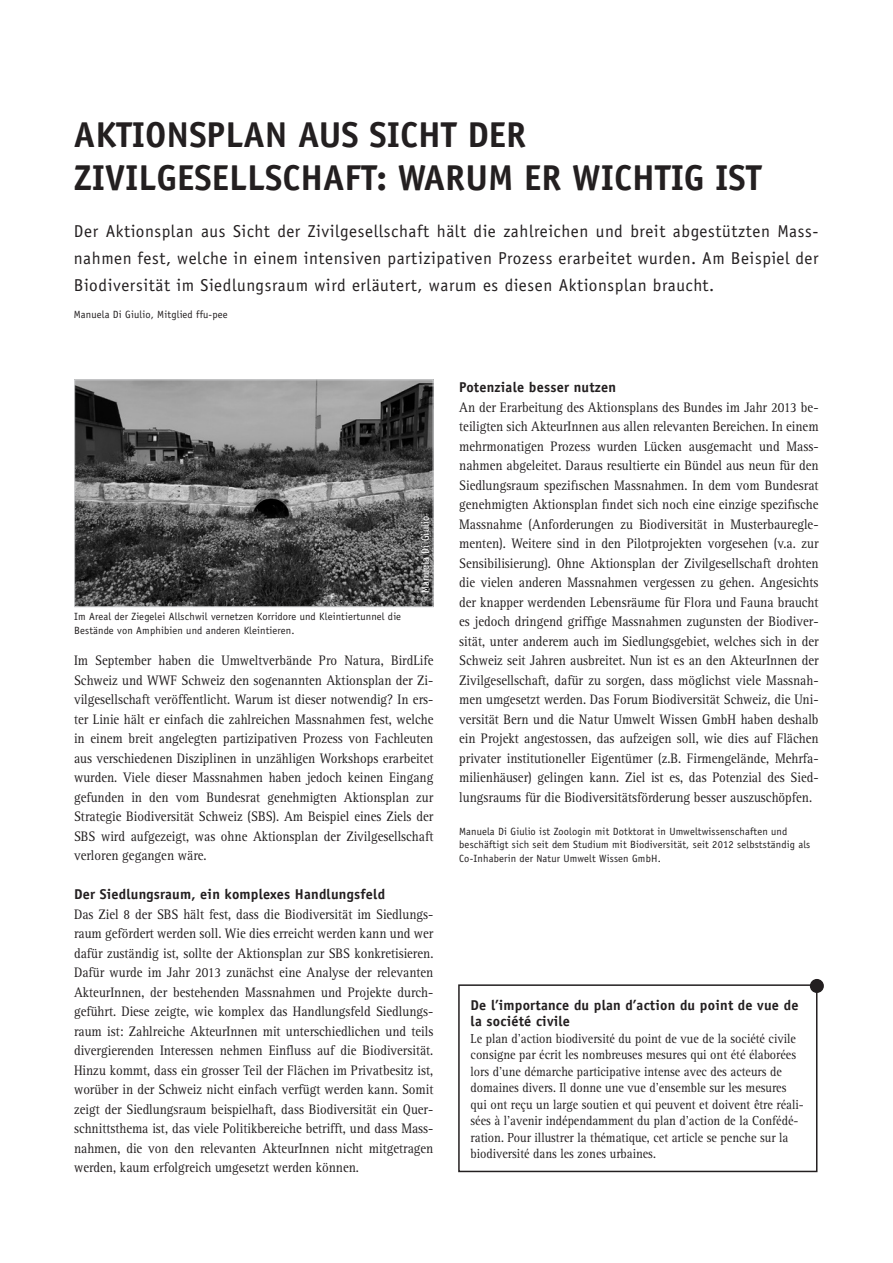
<style>
.page{position:relative;width:893px;height:1263px;background:#fff}
.page>*{position:absolute;margin:0;border:0;box-sizing:border-box;transform-origin:0 0}
.t1{font:700 36px/43.5px "Officina Sans";color:#231f20}
.t2{font:17.25px/27px "Officina Sans";letter-spacing:.035em;color:#231f20;text-align:justify}
.t3{font:14.25px/19.5px "Rotis Serif";color:#231f20;text-align:justify;scale:.9 1}
.t4{font:700 14.25px/16.5px "Officina Sans";letter-spacing:.015em;color:#231f20}
.t5{font:13.5px/16.5px "Rotis Serif";color:#231f20;scale:.9 1}
.t6{font:10.5px/13.5px "Officina Sans";letter-spacing:.015em;color:#231f20}
.t7{font:10.5px "Officina Sans";letter-spacing:.015em;color:#fff}
</style>
<div class="page">
<div style="left:458px;top:984px;width:359px;height:188px;border:2px solid #231f20"></div>
<div style="left:810px;top:979px;width:14px;height:14px;background:#231f20;border-radius:50%"></div>
<img style="left:76px;top:382px;width:355px;height:223px">
<div style="left:74px;top:380px;width:359px;height:227px;border:1px solid #d1d2d4"></div>
<h1 class="t1" style="left:74px;top:112px;width:689px">AKTIONSPLAN AUS SICHT DER<br>ZIVILGESELLSCHAFT: WARUM ER WICHTIG IST</h1>
<p class="t2" style="left:74px;top:217px;width:746px">Der Aktionsplan aus Sicht der Zivilgesellschaft hält die zahlreichen und breit abgestützten Mass&shy;nahmen fest, welche in einem intensiven partizipativen Prozess erarbeitet wurden. Am Beispiel der Biodiversität im Siedlungsraum wird erläutert, warum es diesen Aktionsplan braucht.</p>
<p class="t6" style="left:74px;top:307px;width:155px">Manuela Di Giulio, Mitglied ffu-pee</p>
<p class="t6" style="left:74px;top:610px;width:328px">Im Areal der Ziegelei Allschwil vernetzen Korridore und Kleintiertunnel die<br>Bestände von Amphibien und anderen Kleintieren.</p>
<p class="t7" style="left:419px;top:602px;width:87px;rotate:-90deg">© Manuela Di Giulio</p>
<p class="t3" style="left:74px;top:651px;width:401px">Im September haben die Umweltverbände Pro Natura, BirdLife Schweiz und WWF Schweiz den sogenannten Aktionsplan der Zi&shy;vilgesellschaft veröffentlicht. Warum ist dieser notwendig? In ers&shy;ter Linie hält er einfach die zahlreichen Massnahmen fest, welche in einem breit angelegten partizipativen Prozess von Fachleuten aus verschiedenen Disziplinen in unzähligen Workshops erarbeitet wurden. Viele dieser Massnahmen haben jedoch keinen Eingang gefunden in den vom Bundesrat genehmigten Aktionsplan zur Strategie Biodiversität Schweiz (SBS). Am Beispiel eines Ziels der SBS wird aufgezeigt, was ohne Aktionsplan der Zivilgesellschaft verloren gegangen wäre.</p>
<p class="t4" style="left:74px;top:886px;width:313px">Der Siedlungsraum, ein komplexes Handlungsfeld</p>
<p class="t3" style="left:74px;top:905px;width:401px">Das Ziel 8 der SBS hält fest, dass die Biodiversität im Siedlungs&shy;raum gefördert werden soll. Wie dies erreicht werden kann und wer dafür zuständig ist, sollte der Aktionsplan zur SBS konkretisieren.<br>Dafür wurde im Jahr 2013 zunächst eine Analyse der relevanten AkteurInnen, der bestehenden Massnahmen und Projekte durch&shy;geführt. Diese zeigte, wie komplex das Handlungsfeld Siedlungs&shy;raum ist: Zahlreiche AkteurInnen mit unterschiedlichen und teils divergierenden Interessen nehmen Einfluss auf die Biodiversität.<br>Hinzu kommt, dass ein grosser Teil der Flächen im Privatbesitz ist, worüber in der Schweiz nicht einfach verfügt werden kann. Somit zeigt der Siedlungsraum beispielhaft, dass Biodiversität ein Quer&shy;schnittsthema ist, das viele Politikbereiche betrifft, und dass Mass&shy;nahmen, die von den relevanten AkteurInnen nicht mitgetragen werden, kaum erfolgreich umgesetzt werden können.</p>
<p class="t4" style="left:459px;top:379px;width:158px">Potenziale besser nutzen</p>
<p class="t3" style="left:459px;top:398px;width:401px">An der Erarbeitung des Aktionsplans des Bundes im Jahr 2013 be&shy;teiligten sich AkteurInnen aus allen relevanten Bereichen. In einem mehrmonatigen Prozess wurden Lücken ausgemacht und Mass&shy;nahmen abgeleitet. Daraus resultierte ein Bündel aus neun für den Siedlungsraum spezifischen Massnahmen. In dem vom Bundesrat genehmigten Aktionsplan findet sich noch eine einzige spezifische Massnahme (Anforderungen zu Biodiversität in Musterbauregle&shy;menten). Weitere sind in den Pilotprojekten vorgesehen (v.a. zur Sensibilisierung). Ohne Aktionsplan der Zivilgesellschaft drohten die vielen anderen Massnahmen vergessen zu gehen. Angesichts der knapper werdenden Lebensräume für Flora und Fauna braucht es jedoch dringend griffige Massnahmen zugunsten der Biodiver&shy;sität, unter anderem auch im Siedlungsgebiet, welches sich in der Schweiz seit Jahren ausbreitet. Nun ist es an den AkteurInnen der Zivilgesellschaft, dafür zu sorgen, dass möglichst viele Massnah&shy;men umgesetzt werden. Das Forum Biodiversität Schweiz, die Uni&shy;versität Bern und die Natur Umwelt Wissen GmbH haben deshalb ein Projekt angestossen, das aufzeigen soll, wie dies auf Flächen privater institutioneller Eigentümer (z.B. Firmengelände, Mehrfa&shy;milienhäuser) gelingen kann. Ziel ist es, das Potenzial des Sied&shy;lungsraums für die Biodiversitätsförderung besser auszuschöpfen.</p>
<p class="t6" style="left:459px;top:824px;width:353px">Manuela Di Giulio ist Zoologin mit Dotktorat in Umweltwissenschaften und beschäftigt sich seit dem Studium mit Biodiversität, seit 2012 selbstständig als<br>Co-Inhaberin der Natur Umwelt Wissen GmbH.</p>
<p class="t4" style="left:471px;top:996px;width:329px">De l’importance du plan d’action du point de vue de la société civile</p>
<p class="t5" style="left:471px;top:1030px;width:372px">Le plan d’action biodiversité du point de vue de la société civile consigne par écrit les nombreuses mesures qui ont été élaborées lors d’une démarche participative intense avec des acteurs de domaines divers. Il donne une vue d’ensemble sur les mesures qui ont reçu un large soutien et qui peuvent et doivent être réali&shy;sées à l’avenir indépendamment du plan d’action de la Confédé&shy;ration. Pour illustrer la thématique, cet article se penche sur la biodiversité dans les zones urbaines.</p>
</div>
